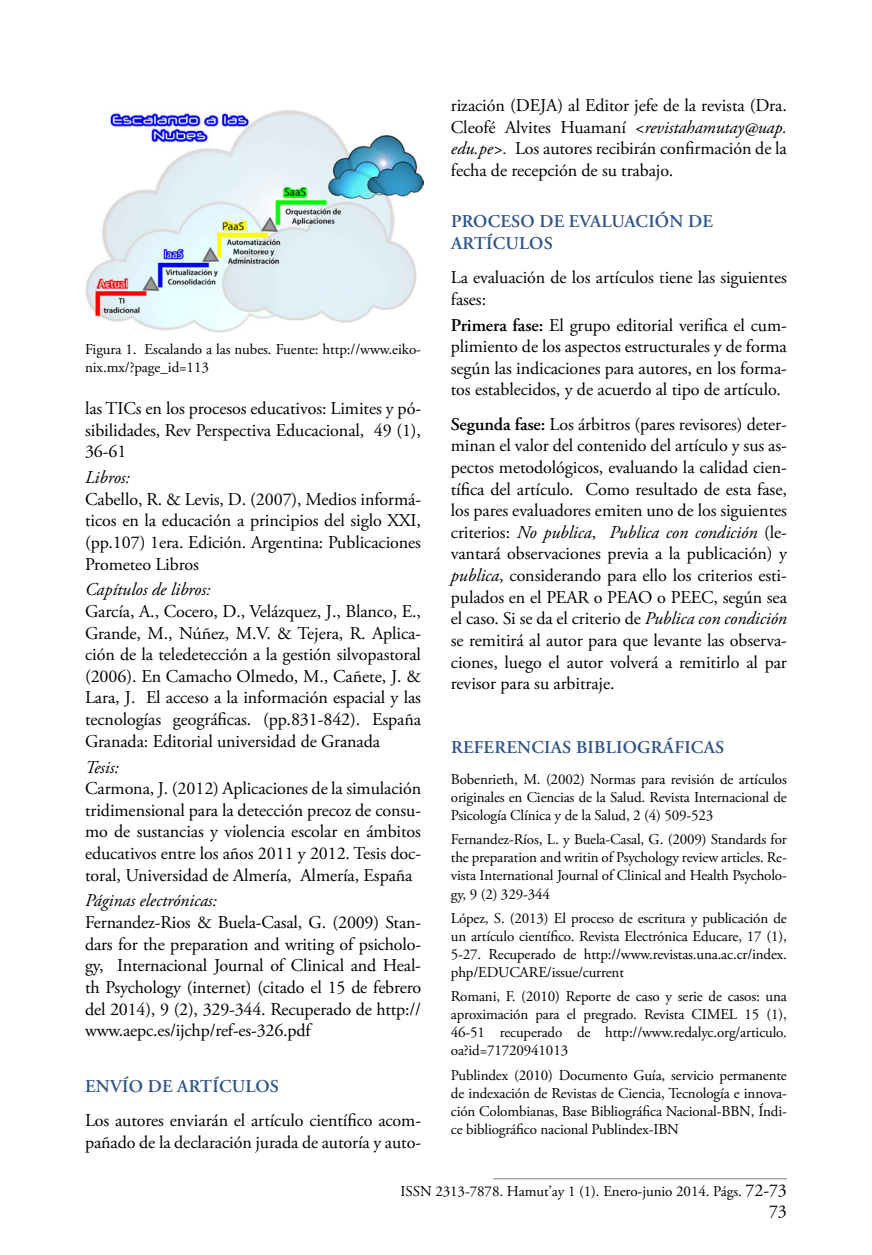
<style>
.page{position:relative;width:872px;height:1255px;background:#fff}
.page>*{position:absolute;margin:0;border:0;box-sizing:border-box;transform-origin:0 0}
.t1{font:18px/21.6px "Adobe Garamond Pro";letter-spacing:-.005em;color:#000;text-align:justify}
.t2{font:600 18px "Adobe Garamond Pro";letter-spacing:.015em;color:#2f548a}
.t3{font:italic 18px "Adobe Garamond Pro";letter-spacing:-.005em;color:#000}
.t4{font:15px/18px "Adobe Garamond Pro";letter-spacing:-.01em;color:#000;text-align:justify}
.s1{font-style:italic}
.s2{font-weight:600}
.s3{font-size:18px}
</style>
<div class="page">
<hr style="left:493px;top:1178px;width:294px;height:1px;background:#808080">
<img style="left:85px;top:110px;width:338px;height:223px">
<p class="t4" style="left:85px;top:341px;width:337px">Figura 1. Escalando a las nubes. Fuente: http://www.eiko&shy;nix.mx/?page_id=113</p>
<p class="t1" style="left:85px;top:398px;width:337px">las TICs en los procesos educativos: Limites y pó&shy;sibilidades, Rev Perspectiva Educacional, 49 (1), 36-61</p>
<p class="t3" style="left:85px;top:466px;width:47px">Libros:</p>
<p class="t1" style="left:85px;top:489px;width:337px">Cabello, R. &amp; Levis, D. (2007), Medios informá&shy;ticos en la educación a principios del siglo XXI, (pp.107) 1era. Edición. Argentina: Publicaciones Prometeo Libros</p>
<p class="t3" style="left:85px;top:579px;width:127px">Capítulos de libros:</p>
<p class="t1" style="left:85px;top:601px;width:337px">García, A., Cocero, D., Velázquez, J., Blanco, E., Grande, M., Núñez, M.V. &amp; Tejera, R. Aplica&shy;ción de la teledetección a la gestión silvopastoral (2006). En Camacho Olmedo, M., Cañete, J. &amp; Lara, J. El acceso a la información espacial y las tecnologías geográficas. (pp.831-842). España Granada: Editorial universidad de Granada</p>
<p class="t3" style="left:85px;top:756px;width:35px">Tesis:</p>
<p class="t1" style="left:85px;top:778px;width:337px">Carmona, J. (2012) Aplicaciones de la simulación tridimensional para la detección precoz de consu&shy;mo de sustancias y violencia escolar en ámbitos educativos entre los años 2011 y 2012. Tesis doc&shy;toral, Universidad de Almería, Almería, España</p>
<p class="t3" style="left:85px;top:889px;width:133px">Páginas electrónicas:</p>
<p class="t1" style="left:85px;top:912px;width:337px">Fernandez-Rios &amp; Buela-Casal, G. (2009) Stan&shy;dars for the preparation and writing of psicholo&shy;gy, Internacional Journal of Clinical and Heal&shy;th Psychology (internet) (citado el 15 de febrero del 2014), 9 (2), 329-344. Recuperado de http:// www.aepc.es/ijchp/ref-es-326.pdf</p>
<p class="t2" style="left:85px;top:1075px;width:139px">ENVÍO DE ARTÍCUL</p>
<p class="t2" style="left:255px;top:1075px;width:24px">OS</p>
<p class="t1" style="left:85px;top:1110px;width:337px">Los autores enviarán el artículo científico acom&shy;pañado de la declaración jurada de autoría y auto-</p>
<p class="t1" style="left:451px;top:95px;width:337px">rización (DEJA) al Editor jefe de la revista (Dra.<br>Cleofé Alvites Huamaní &lt;<span class="s1">revistahamutay@uap. edu.pe&gt;.</span> Los autores recibirán confirmación de la fecha de recepción de su trabajo.</p>
<p class="t2" style="left:451px;top:211px;width:130px">PROCESO DE EVALUACI</p>
<p class="t2" style="left:655px;top:211px;width:47px">ÓN DE</p>
<p class="t2" style="left:451px;top:233px;width:47px">ARTÍCUL</p>
<p class="t2" style="left:529px;top:233px;width:24px">OS</p>
<p class="t1" style="left:451px;top:267px;width:337px">La evaluación de los artículos tiene las siguientes fases:</p>
<p class="t1" style="left:451px;top:315px;width:337px"><span class="s2">PRIMERA FASE:</span> El grupo editorial verifica el cum&shy;plimiento de los aspectos estructurales y de forma según las indicaciones para autores, en los forma&shy;tos establecidos, y de acuerdo al tipo de artículo.</p>
<p class="t1" style="left:451px;top:414px;width:337px"><span class="s2">SEGUNDA FASE:</span> Los árbitros (pares revisores) deter&shy;minan el valor del contenido del artículo y sus as&shy;pectos metodológicos, evaluando la calidad cien&shy;tífica del artículo. Como resultado de esta fase, los pares evaluadores emiten uno de los siguientes criterios: <span class="s1">No publica</span>, <span class="s1">Publica con condición</span> (le&shy;vantará observaciones previa a la publicación) y <span class="s1">publica</span>, considerando para ello los criterios esti&shy;pulados en el PEAR o PEAO o PEEC, según sea el caso. Si se da el criterio de <span class="s1">Publica con condición </span>se remitirá al autor para que levante las observa&shy;ciones, luego el autor volverá a remitirlo al par revisor para su arbitraje.</p>
<p class="t2" style="left:451px;top:737px;width:45px">REFERENCIAS</p>
<p class="t2" style="left:576px;top:737px;width:11px">BIBLI</p>
<p class="t2" style="left:622px;top:737px;width:73px">OGRÁFICAS</p>
<p class="t4" style="left:451px;top:770px;width:337px">Bobenrieth, M. (2002) Normas para revisión de artículos originales en Ciencias de la Salud. Revista Internacional de Psicología Clínica y de la Salud, 2 (4) 509-523</p>
<p class="t4" style="left:451px;top:831px;width:337px">Fernandez-Ríos, L. y Buela-Casal, G. (2009) Standards for the preparation and writin of Psychology review articles. Re&shy;vista International Journal of Clinical and Health Psycholo&shy;gy, 9 (2) 329-344</p>
<p class="t4" style="left:451px;top:909px;width:337px">López, S. (2013) El proceso de escritura y publicación de un artículo científico. Revista Electrónica Educare, 17 (1), 5-27. Recuperado de http://www.revistas.una.ac.cr/index. php/EDUCARE/issue/current</p>
<p class="t4" style="left:451px;top:988px;width:337px">Romani, F. (2010) Reporte de caso y serie de casos: una aproximación para el pregrado. Revista CIMEL 15 (1), 46-51 recuperado de http://www.redalyc.org/articulo. oa?id=71720941013</p>
<p class="t4" style="left:451px;top:1066px;width:337px">Publindex (2010) Documento Guía, servicio permanente de indexación de Revistas de Ciencia, Tecnología e innova&shy;ción Colombianas, Base Bibliográfica Nacional-BBN, Índi&shy;ce bibliográfico nacional Publindex-IBN</p>
<p class="t4" style="left:400px;top:1182px;width:388px">ISSN 2313-7878. Hamut’ay 1 (1). Enero-junio 2014. Págs. <span class="s3">72-73</span></p>
<p class="t1" style="left:769px;top:1201px;width:19px">73</p>
</div>
